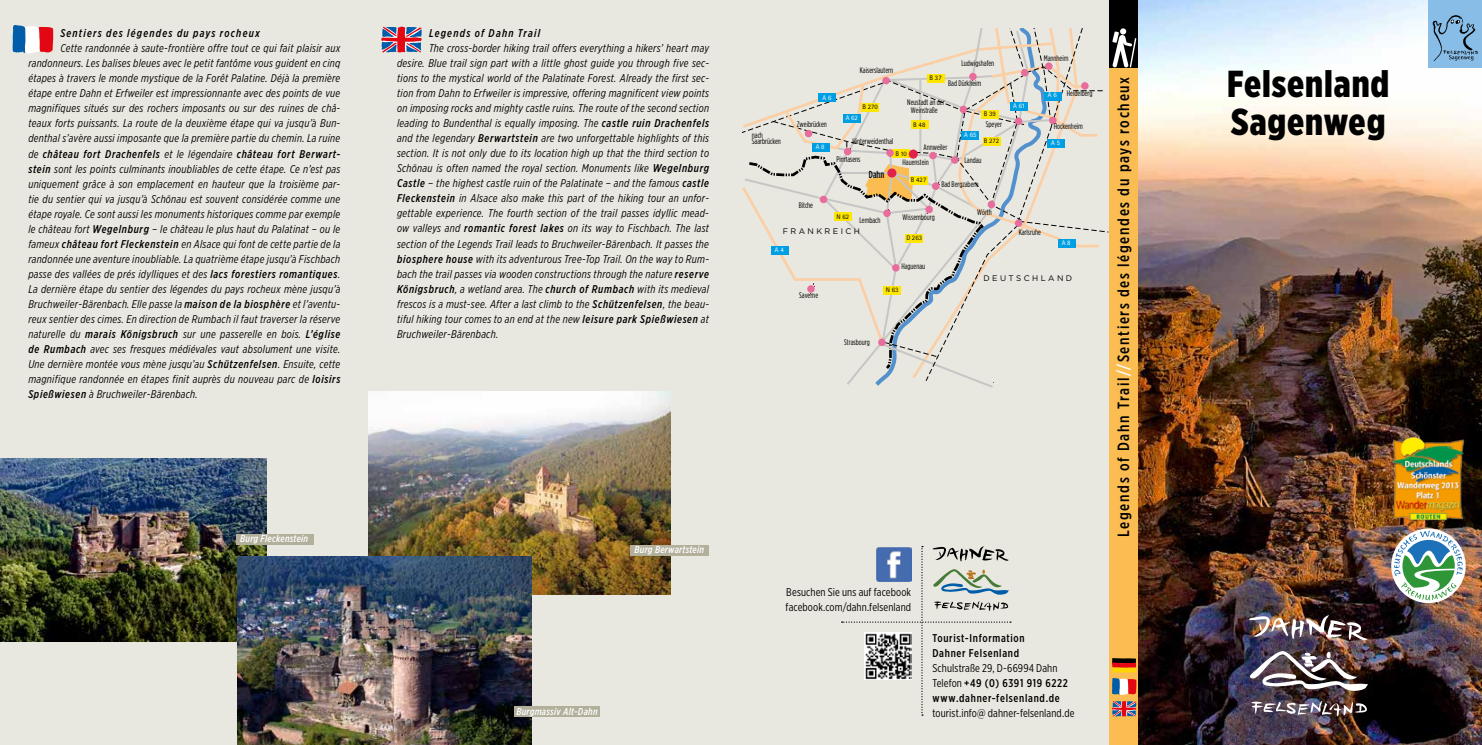
<style>
.page{position:relative;width:1482px;height:745px;background:#fff}
.page>*{position:absolute;margin:0;border:0;box-sizing:border-box;transform-origin:0 0}
.t1{font:900 37.5px/37.5px "Gotham X Narrow";letter-spacing:.025em;color:#000}
.t2{font:500 16.25px "Gotham X Narrow";letter-spacing:.1em;color:#000}
.t3{font:italic 11.25px/15px "Gotham X Narrow";letter-spacing:.025em;color:#000;text-align:justify}
.t4{font:500 11.25px/15px "Gotham X Narrow";letter-spacing:.065em;color:#000}
.t5{font:11.25px/15px "Gotham X Narrow";letter-spacing:.01em;color:#000}
.t6{font:italic 500 11.25px "Gotham X Narrow";letter-spacing:.11em;color:#000}
.t7{font:500 10.12px "Gotham Condensed";color:#000}
.t8{font:italic 500 10px "Gotham X Narrow";letter-spacing:.025em;color:#fff}
.t9{font:8.12px/6.8px "Gotham Condensed";color:#000}
.t10{font:8.12px "Gotham";color:#000}
.t11{font:6.75px "Rotis Sans Serif";color:#000}
.t12{font:6.75px "Rotis Sans Serif";color:#fff}
.s1{font-weight:500}
.s2{font-weight:400}
.s3{color:#fff}
</style>
<div class="page">
<div style="left:0;top:0;width:1481px;height:744px;background:#e9e8e0"></div>
<img style="left:1137px;top:0;width:344px;height:744px">
<svg style="left:841px;top:546px;width:169px;height:169px"></svg>
<div style="left:1109px;top:0;width:28px;height:744px;background:#fbbd51"></div>
<div style="left:1109px;top:0;width:28px;height:67px;background:#000"></div>
<svg style="left:741px;top:28px;width:395px;height:343px"></svg>
<img style="left:1248px;top:614px;width:119px;height:26px">
<img style="left:1249px;top:650px;width:118px;height:40px">
<img style="left:1250px;top:700px;width:116px;height:16px">
<div style="left:1428px;top:0;width:53px;height:67px;background:#88bde8"></div>
<img style="left:1432px;top:15px;width:44px;height:47px">
<svg style="left:1442px;top:50px;width:35px;height:11px"></svg>
<svg style="left:1451px;top:20px;width:7px;height:3px"></svg>
<img style="left:1388px;top:433px;width:79px;height:100px">
<svg style="left:1390px;top:528px;width:75px;height:74px"></svg>
<img style="left:1393px;top:530px;width:69px;height:70px">
<svg style="left:1112px;top:701px;width:24px;height:15px"></svg>
<svg style="left:1112px;top:658px;width:24px;height:36px"></svg>
<img style="left:369px;top:391px;width:301px;height:203px">
<svg style="left:381px;top:26px;width:41px;height:27px"></svg>
<div style="left:630px;top:544px;width:79px;height:11px;background:#b2af9b"></div>
<img style="left:0;top:458px;width:267px;height:183px">
<div style="left:236px;top:533px;width:77px;height:11px;background:#b2af9b"></div>
<svg style="left:12px;top:25px;width:41px;height:28px"></svg>
<img style="left:238px;top:555px;width:293px;height:189px">
<div style="left:514px;top:705px;width:86px;height:11px;background:#b2af9b"></div>
<p class="t6" style="left:60px;top:27px;width:201px">Sentiers des légendes du pays rocheux</p>
<p class="t3" style="left:28px;top:41px;width:313px;text-indent:32px">Cette randonnée à saute-frontière offre tout ce qui fait plaisir aux randonneurs. Les balises bleues avec le petit fantôme vous guident en cinq étapes à travers le monde mystique de la Forêt Palatine. Déjà la première étape entre Dahn et Erfweiler est impressionnante avec des points de vue magnifiques situés sur des rochers imposants ou sur des ruines de châ&shy;teaux forts puissants. La route de la deuxième étape qui va jusqu’à Bun&shy;denthal s’avère aussi imposante que la première partie du chemin. La ruine de <span class="s1">château fort Drachenfels</span> et le légendaire <span class="s1">château fort Berwart&shy;stein</span> sont les points culminants inoubliables de cette étape. Ce n’est pas uniquement grâce à son emplacement en hauteur que la troisième par&shy;tie du sentier qui va jusqu’à Schönau est souvent considérée comme une étape royale. Ce sont aussi les monuments historiques comme par exemple le château fort <span class="s1">Wegelnburg</span> – le château le plus haut du Palatinat – ou le fameux <span class="s1">château fort Fleckenstein</span> en Alsace qui font de cette partie de la randonnée une aventure inoubliable. La quatrième étape jusqu’à Fischbach passe des vallées de prés idylliques et des <span class="s1">lacs forestiers romantiques</span>.<br>La dernière étape du sentier des légendes du pays rocheux mène jusqu’à Bruchweiler-Bärenbach. Elle passe la <span class="s1">maison de la biosphère</span> et l’aventu&shy;reux sentier des cimes. En direction de Rumbach il faut traverser la réserve naturelle du <span class="s1">marais Königsbruch</span> sur une passerelle en bois. <span class="s1">L’église de Rumbach</span> avec ses fresques médiévales vaut absolument une visite.<br>Une dernière montée vous mène jusqu’au <span class="s1">Schützenfelsen</span>. Ensuite, cette magnifique randonnée en étapes finit auprès du nouveau parc de <span class="s1">loisirs Spießwiesen</span> à Bruchweiler-Bärenbach.</p>
<p class="t8" style="left:240px;top:532px;width:69px">Burg Fleckenstein</p>
<p class="t6" style="left:429px;top:26px;width:113px">Legends of Dahn Trail</p>
<p class="t3" style="left:397px;top:41px;width:313px;text-indent:32px">The cross-border hiking trail offers everything a hikers’ heart may desire. Blue trail sign part with a little ghost guide you through five sec&shy;tions to the mystical world of the Palatinate Forest. Already the first sec&shy;tion from Dahn to Erfweiler is impressive, offering magnificent view points on imposing rocks and mighty castle ruins. The route of the second section leading to Bundenthal is equally imposing. The <span class="s1">castle ruin Drachenfels </span>and the legendary <span class="s1">Berwartstein</span> are two unforgettable highlights of this section. It is not only due to its location high up that the third section to Schönau is often named the royal section. Monuments like <span class="s1">Wegelnburg Castle</span> – the highest castle ruin of the Palatinate – and the famous <span class="s1">castle Fleckenstein</span> in Alsace also make this part of the hiking tour an unfor&shy;gettable experience. The fourth section of the trail passes idyllic mead&shy;ow valleys and <span class="s1">romantic forest lakes</span> on its way to Fischbach. The last section of the Legends Trail leads to Bruchweiler-Bärenbach. It passes the <span class="s1">biosphere house</span> with its adventurous Tree-Top Trail. On the way to Rum&shy;bach the trail passes via wooden constructions through the nature <span class="s1">reserve Königsbruch</span>, a wetland area. The <span class="s1">church of Rumbach</span> with its medieval frescos is a must-see. After a last climb to the <span class="s1">Schützenfelsen</span>, the beau&shy;tiful hiking tour comes to an end at the new <span class="s1">leisure park Spießwiesen</span> at Bruchweiler-Bärenbach.</p>
<p class="t8" style="left:634px;top:543px;width:71px">Burg Berwartstein</p>
<p class="t8" style="left:516px;top:704px;width:83px">Burgmassiv Alt-Dahn</p>
<p class="t9" style="left:751px;top:131px;width:31px">nach<br>Saarbrücken</p>
<p class="t12" style="left:822px;top:93px;width:10px">A 6</p>
<p class="t9" style="left:796px;top:121px;width:32px">Zweibrücken</p>
<p class="t9" style="left:859px;top:66px;width:35px">Kaiserslautern</p>
<p class="t11" style="left:862px;top:103px;width:17px">B 270</p>
<p class="t12" style="left:845px;top:113px;width:14px">A 62</p>
<p class="t9" style="left:961px;top:60px;width:34px">Ludwigshafen</p>
<p class="t11" style="left:929px;top:74px;width:14px">B 37</p>
<p class="t9" style="left:948px;top:80px;width:35px">Bad Dürkheim</p>
<p class="t9" style="left:907px;top:98px;width:39px;line-height:8.1px;text-align:center">Neustadt an der<br>Weinstraße</p>
<p class="t11" style="left:913px;top:121px;width:14px">B 48</p>
<p class="t11" style="left:983px;top:110px;width:14px">B 39</p>
<p class="t9" style="left:985px;top:121px;width:18px">Speyer</p>
<p class="t12" style="left:815px;top:143px;width:10px">A 8</p>
<p class="t9" style="left:798px;top:201px;width:16px">Bitche</p>
<p class="t9" style="left:852px;top:138px;width:42px">Hinterweidenthal</p>
<p class="t9" style="left:923px;top:143px;width:25px">Annweiler</p>
<p class="t11" style="left:895px;top:150px;width:13px">B 10</p>
<p class="t9" style="left:836px;top:156px;width:26px">Pirmasens</p>
<p class="t9" style="left:902px;top:158px;width:28px">Hauenstein</p>
<p class="t12" style="left:964px;top:131px;width:14px">A 65</p>
<p class="t11" style="left:983px;top:137px;width:17px">B 272</p>
<p class="t9" style="left:964px;top:157px;width:19px">Landau</p>
<p class="t7" style="left:868px;top:168px;width:17px">Dahn</p>
<p class="t11" style="left:836px;top:212px;width:14px">N 62</p>
<p class="t9" style="left:859px;top:217px;width:23px">Lembach</p>
<p class="t11" style="left:910px;top:176px;width:17px">B 427</p>
<p class="t9" style="left:941px;top:181px;width:39px">Bad Bergzabern</p>
<p class="t9" style="left:902px;top:213px;width:34px">Wissembourg</p>
<p class="t9" style="left:977px;top:208px;width:16px">Wörth</p>
<p class="t10" style="left:782px;top:226px;width:79px">F R A N K R E I C H</p>
<p class="t12" style="left:774px;top:246px;width:10px">A 4</p>
<p class="t11" style="left:906px;top:234px;width:17px">D 263</p>
<p class="t9" style="left:901px;top:262px;width:25px">Haguenau</p>
<p class="t12" style="left:1013px;top:102px;width:13px">A 61</p>
<p class="t9" style="left:1043px;top:55px;width:26px">Mannheim</p>
<p class="t9" style="left:1066px;top:90px;width:27px">Heidelberg</p>
<p class="t9" style="left:1053px;top:123px;width:31px">Hockenheim</p>
<p class="t12" style="left:1047px;top:91px;width:10px">A 6</p>
<p class="t12" style="left:1051px;top:139px;width:10px">A 5</p>
<p class="t9" style="left:1018px;top:228px;width:24px">Karlsruhe</p>
<p class="t12" style="left:1061px;top:239px;width:10px">A 8</p>
<p class="t9" style="left:799px;top:291px;width:20px">Saverne</p>
<p class="t11" style="left:885px;top:285px;width:14px">N 63</p>
<p class="t9" style="left:844px;top:338px;width:27px">Strasbourg</p>
<p class="t10" style="left:983px;top:272px;width:90px">D E U T S C H L A N D</p>
<p class="t5" style="left:785px;top:584px;width:127px">Besuchen Sie uns auf facebook facebook.com/dahn.felsenland</p>
<p class="t4" style="left:932px;top:629px;width:94px">Tourist-Information<br>Dahner Felsenland</p>
<p class="t4" style="left:932px;top:659px;width:137px"><span class="s2">Schulstraße 29, D-66994 Dahn<br>Telefon</span> +49 (0) 6391 919 6222 www.dahner-felsenland.de</p>
<p class="t5" style="left:932px;top:704px;width:143px">tourist.info@ dahner-felsenland.de</p>
<h2 class="t2" style="left:1113px;top:536px;width:461px;rotate:-90deg">Legends of Dahn Trail<span class="s3">//</span>Sentiers des légendes du pays rocheux</h2>
<h1 class="t1" style="left:1226px;top:65px;width:164px">Felsenland<br>Sagenweg</h1>
</div>
